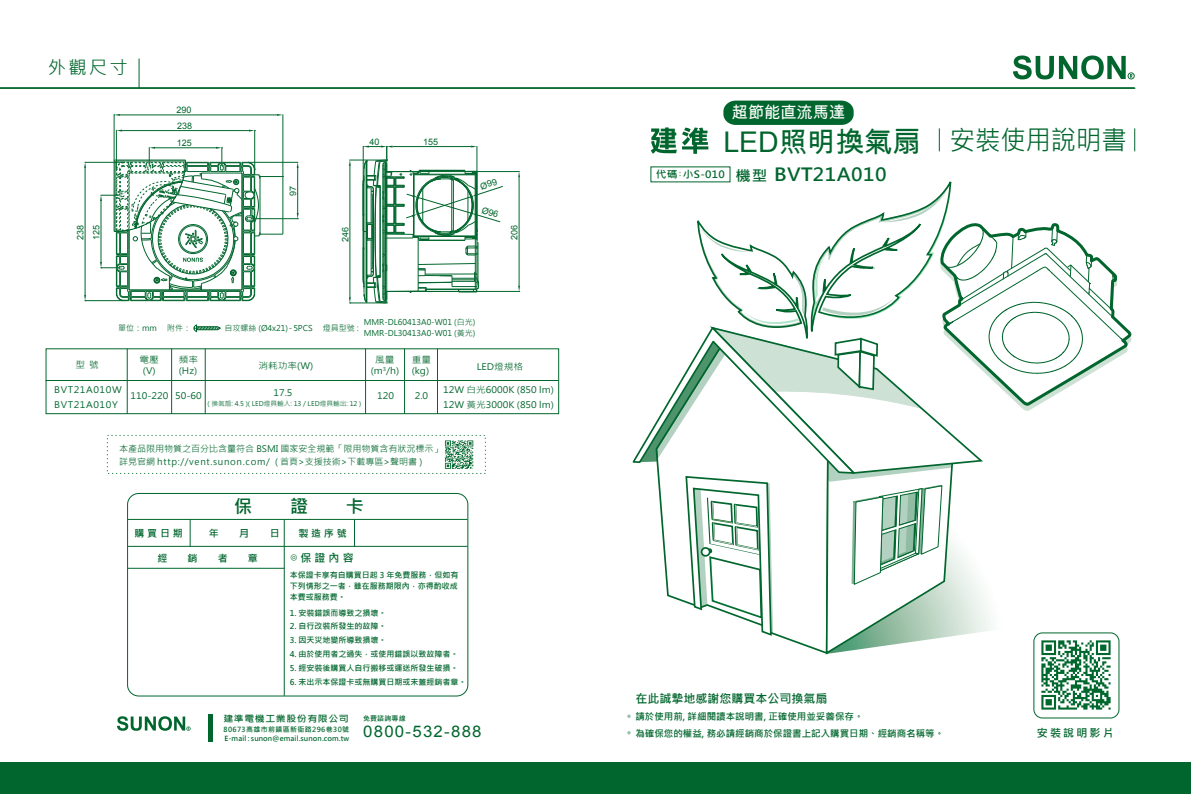
<style>
.page{position:relative;width:1191px;height:794px;background:#fff}
.page>*{position:absolute;margin:0;border:0;box-sizing:border-box;transform-origin:0 0}
.t1{font:28.5px "Arial Unicode MS";color:#00662d}
.t2{font:27px "Microsoft Jheng Hei";color:#00662d;scale:.93 1}
.t3{font:700 18.1px "Microsoft Jheng Hei";letter-spacing:.02em;color:#00662d;scale:1.08 1}
.t4{font:700 18.1px "Microsoft Jheng Hei";letter-spacing:.02em;color:#00662d}
.t5{font:18px "Microsoft Jheng Hei";color:#00662d}
.t6{font:16.2px "Arial Unicode MS";color:#fff}
.t7{font:16px "Arial";letter-spacing:.075em;color:#00662d;scale:1.05 1}
.t8{font:700 12px "Microsoft Jheng Hei";color:#00662d}
.t9{font:700 11px "Microsoft Jheng Hei";letter-spacing:.2em;color:#00662d}
.t10{font:700 10px "Microsoft Jheng Hei";letter-spacing:.28em;color:#00662d}
.t11{font:700 9.5px/16.8px "Microsoft Jheng Hei";color:#00662d}
.t12{font:9px/10.8px "Microsoft Jheng Hei";color:#00662d;scale:1.08 1}
.t13{font:9px/13px "Microsoft Jheng Hei";color:#00662d}
.t14{font:9px/15.9px "Arial";color:#00662d}
.t15{font:9px/15px "Microsoft Jheng Hei";letter-spacing:.06em;color:#00662d;scale:1.08 1}
.t16{font:700 9px "Microsoft Jheng Hei";letter-spacing:.06em;color:#00662d;scale:1.1 1}
.t17{font:700 8px/10.8px "Microsoft Jheng Hei";color:#00662d;text-align:justify}
.t18{font:8px/11px "Microsoft Jheng Hei";color:#00662d}
.t19{font:700 7px "Microsoft Jheng Hei";letter-spacing:.02em;color:#00662d}
.t20{font:700 7px "Microsoft Jheng Hei";letter-spacing:.05em;color:#00662d}
.t21{font:6.5px "Microsoft Jheng Hei";color:#00662d}
.s1{font-size:14.4px}
.s2{font-size:10px}
.s3{font-size:14.3px}
</style>
<div class="page">
<img style="left:1034px;top:656px;width:85px;height:62px">
<svg style="left:632px;top:182px;width:499px;height:474px"></svg>
<svg style="left:1012px;top:55px;width:122px;height:24px"></svg>
<div style="left:0;top:762px;width:1191px;height:32px;background:#00662d"></div>
<div style="left:127px;top:493px;width:341px;height:203px;border:1px solid #00662d;border-radius:11px"></div>
<hr style="left:128px;top:546px;width:339px;height:1px;background:#00662d">
<hr style="left:128px;top:568px;width:156px;height:1px;background:#00662d">
<hr style="left:128px;top:519px;width:339px;height:1px;background:#00662d">
<hr style="left:284px;top:519px;width:1px;height:177px;background:#00662d">
<svg style="left:354px;top:520px;width:1px;height:26px"></svg>
<svg style="left:190px;top:519px;width:1px;height:28px"></svg>
<hr style="left:0;top:88px;width:1135px;height:1px;background:#00662d">
<svg style="left:939px;top:128px;width:1px;height:23px"></svg>
<svg style="left:1134px;top:128px;width:1px;height:23px"></svg>
<svg style="left:650px;top:127px;width:58px;height:27px"></svg>
<svg style="left:723px;top:101px;width:130px;height:24px"></svg>
<svg style="left:117px;top:716px;width:74px;height:15px"></svg>
<hr style="left:209px;top:714px;width:4px;height:28px;background:#00662d">
<svg style="left:193px;top:324px;width:28px;height:8px"></svg>
<div style="left:46px;top:348px;width:513px;height:66px;border:1px solid #00662d"></div>
<hr style="left:127px;top:349px;width:1px;height:65px;background:#00662d">
<hr style="left:205px;top:349px;width:1px;height:65px;background:#00662d">
<hr style="left:171px;top:349px;width:1px;height:65px;background:#00662d">
<hr style="left:404px;top:349px;width:1px;height:65px;background:#00662d">
<hr style="left:437px;top:349px;width:1px;height:65px;background:#00662d">
<hr style="left:365px;top:349px;width:1px;height:65px;background:#00662d">
<hr style="left:45px;top:380px;width:513px;height:1px;background:#00662d">
<div style="left:1033px;top:632px;width:86px;height:86px;border:1px solid #00662d;border-radius:9px"></div>
<svg style="left:445px;top:440px;width:28px;height:29px"></svg>
<hr style="left:248px;top:162px;width:50px;height:1px;background:#00662d">
<hr style="left:251px;top:218px;width:47px;height:1px;background:#00662d">
<hr style="left:297px;top:168px;width:1px;height:45px;background:#00662d">
<hr style="left:84px;top:162px;width:39px;height:1px;background:#00662d">
<hr style="left:84px;top:300px;width:39px;height:1px;background:#00662d">
<hr style="left:85px;top:168px;width:1px;height:127px;background:#00662d">
<hr style="left:349px;top:160px;width:37px;height:1px;background:#00662d">
<hr style="left:349px;top:303px;width:37px;height:1px;background:#00662d">
<hr style="left:350px;top:166px;width:1px;height:131px;background:#00662d">
<hr style="left:387px;top:171px;width:132px;height:1px;background:#00662d">
<hr style="left:387px;top:291px;width:132px;height:1px;background:#00662d">
<hr style="left:519px;top:177px;width:1px;height:109px;background:#00662d">
<svg style="left:84px;top:162px;width:2px;height:6px"></svg>
<svg style="left:349px;top:160px;width:2px;height:6px"></svg>
<svg style="left:349px;top:297px;width:2px;height:7px"></svg>
<svg style="left:518px;top:171px;width:2px;height:6px"></svg>
<svg style="left:518px;top:286px;width:2px;height:6px"></svg>
<svg style="left:100px;top:58px;width:184px;height:243px"></svg>
<hr style="left:114px;top:161px;width:1px;height:70px;background:#00662d">
<hr style="left:125px;top:161px;width:60px;height:1px;background:#00662d">
<svg style="left:363px;top:146px;width:140px;height:158px"></svg>
<h3 class="t5" style="left:48px;top:56px;width:81px">外觀尺寸</h3>
<p class="t14" style="left:73px;top:240px;width:17px;rotate:-90deg">238<br>125</p>
<p class="t14" style="left:176px;top:102px;width:17px">290</p>
<p class="t14" style="left:177px;top:118px;width:17px">238</p>
<p class="t14" style="left:177px;top:135px;width:17px">125</p>
<p class="t14" style="left:285px;top:196px;width:12px;rotate:-90deg">97</p>
<p class="t14" style="left:369px;top:134px;width:12px">40</p>
<p class="t14" style="left:337px;top:242px;width:17px;rotate:-90deg">246</p>
<p class="t14" style="left:423px;top:134px;width:17px">155</p>
<p class="t18" style="left:364px;top:317px;width:113px">MMR-DL60413A0-W01 (白光)<br>MMR-DL30413A0-W01 (黃光)</p>
<p class="t18" style="left:118px;top:322px;width:74px">單位：mm 附件：</p>
<p class="t18" style="left:224px;top:322px;width:90px">自攻螺絲 (Ø4x21) -5PCS</p>
<p class="t18" style="left:323px;top:322px;width:37px">燈具型號 :</p>
<p class="t14" style="left:506px;top:240px;width:17px;rotate:-90deg">206</p>
<p class="t12" style="left:140px;top:354px;width:19px;text-align:center">電壓(V)</p>
<p class="t12" style="left:179px;top:354px;width:19px">頻率(Hz)</p>
<p class="t12" style="left:130px;top:390px;width:68px">110-220 50-60</p>
<p class="t12" style="left:377px;top:390px;width:17px">120</p>
<p class="t12" style="left:76px;top:359px;width:23px">型號</p>
<p class="t12" style="left:258px;top:360px;width:52px">消耗功率(W)</p>
<p class="t12" style="left:371px;top:354px;width:28px;text-align:center">風量(m<sup>3</sup>/h)</p>
<p class="t15" style="left:54px;top:382px;width:64px">BVT21A010W<br>BVT21A010Y</p>
<p class="t12" style="left:273px;top:387px;width:19px">17.5</p>
<p class="t21" style="left:208px;top:399px;width:155px">( 換氣扇: 4.5 )( LED燈具輸入: 13 / LED燈具輸出: 12 )</p>
<p class="t12" style="left:412px;top:354px;width:19px">重量(kg)</p>
<p class="t12" style="left:415px;top:390px;width:14px">2.0</p>
<p class="t12" style="left:477px;top:361px;width:45px">LED燈規格</p>
<p class="t12" style="left:443px;top:382px;width:104px;line-height:15px">12W 白光6000K (850 lm)<br>12W 黃光3000K (850 lm)</p>
<p class="t13" style="left:119px;top:442px;width:325px">本產品限用物質之百分比含量符合 BSMI 國家安全規範「限用物質含有狀況標示」詳見官網 http://vent.sunon.com/ ( 首頁&gt;支援技術&gt;下載專區&gt;聲明書 )</p>
<h3 class="t4" style="left:234px;top:495px;width:20px">保</h3>
<h3 class="t4" style="left:290px;top:495px;width:20px">證</h3>
<h3 class="t4" style="left:346px;top:495px;width:20px">卡</h3>
<p class="t10" style="left:134px;top:527px;width:50px">購買日期</p>
<p class="t10" style="left:209px;top:527px;width:11px">年</p>
<p class="t10" style="left:239px;top:527px;width:11px">月</p>
<p class="t10" style="left:270px;top:527px;width:12px">日</p>
<p class="t10" style="left:298px;top:527px;width:50px">製造序號</p>
<p class="t10" style="left:158px;top:551px;width:11px">經</p>
<p class="t10" style="left:188px;top:551px;width:11px">銷</p>
<p class="t10" style="left:218px;top:551px;width:11px">者</p>
<p class="t10" style="left:248px;top:551px;width:11px">章</p>
<h3 class="t9" style="left:290px;top:551px;width:65px"><span class="s1">◎</span>保證內容</h3>
<p class="t17" style="left:290px;top:569px;width:170px">本保證卡享有自購買日起 3 年免費服務，但如有下列情形之一者，雖在服務期限內，亦得酌收成本費或服務費。</p>
<p class="t17" style="left:290px;top:607px;width:98px">1. 安裝錯誤而導致之損壞。</p>
<p class="t17" style="left:290px;top:621px;width:98px">2. 自行改裝所發生的故障。</p>
<p class="t17" style="left:290px;top:635px;width:98px">3. 因天災地變所導致損壞。</p>
<p class="t17" style="left:290px;top:648px;width:170px">4. 由於使用者之過失，或使用錯誤以致故障者。</p>
<p class="t17" style="left:290px;top:662px;width:170px">5. 經安裝後購買人自行搬移或運送所發生破損。</p>
<p class="t17" style="left:290px;top:676px;width:178px">6. 未出示本保證卡或無購買日期或未蓋經銷者章。</p>
<p class="t19" style="left:363px;top:713px;width:44px">免費諮詢專線</p>
<p class="t16" style="left:223px;top:713px;width:115px">建準電機工業股份有限公司</p>
<p class="t19" style="left:224px;top:734px;width:126px">E-mail：sunon@email.sunon.com.tw</p>
<p class="t20" style="left:223px;top:725px;width:127px">80673高雄市前鎮區新衙路296巷30號</p>
<h3 class="t7" style="left:363px;top:720px;width:114px">0800-532-888</h3>
<h3 class="t6" style="left:732px;top:101px;width:115px">超節能直流馬達</h3>
<h1 class="t1" style="left:723px;top:121px;width:199px">LED照明換氣扇</h1>
<h3 class="t3" style="left:655px;top:163px;width:215px"><span class="s2">代碼</span> <sup>:</sup> <span class="s2">小S-010</span> <span class="s3">機型</span> BVT21A010</h3>
<h2 class="t2" style="left:950px;top:123px;width:191px">安裝使用說明書</h2>
<h3 class="t8" style="left:635px;top:691px;width:193px">在此誠摯地感謝您購買本公司換氣扇</h3>
<p class="t11" style="left:635px;top:708px;width:310px">請於使用前, 詳細閱讀本說明書, 正確使用並妥善保存。<br>為確保您的權益, 務必請經銷商於保證書上記入購買日期、經銷商名稱等。</p>
<h3 class="t9" style="left:1036px;top:725px;width:78px">安裝說明影片</h3>
</div>
